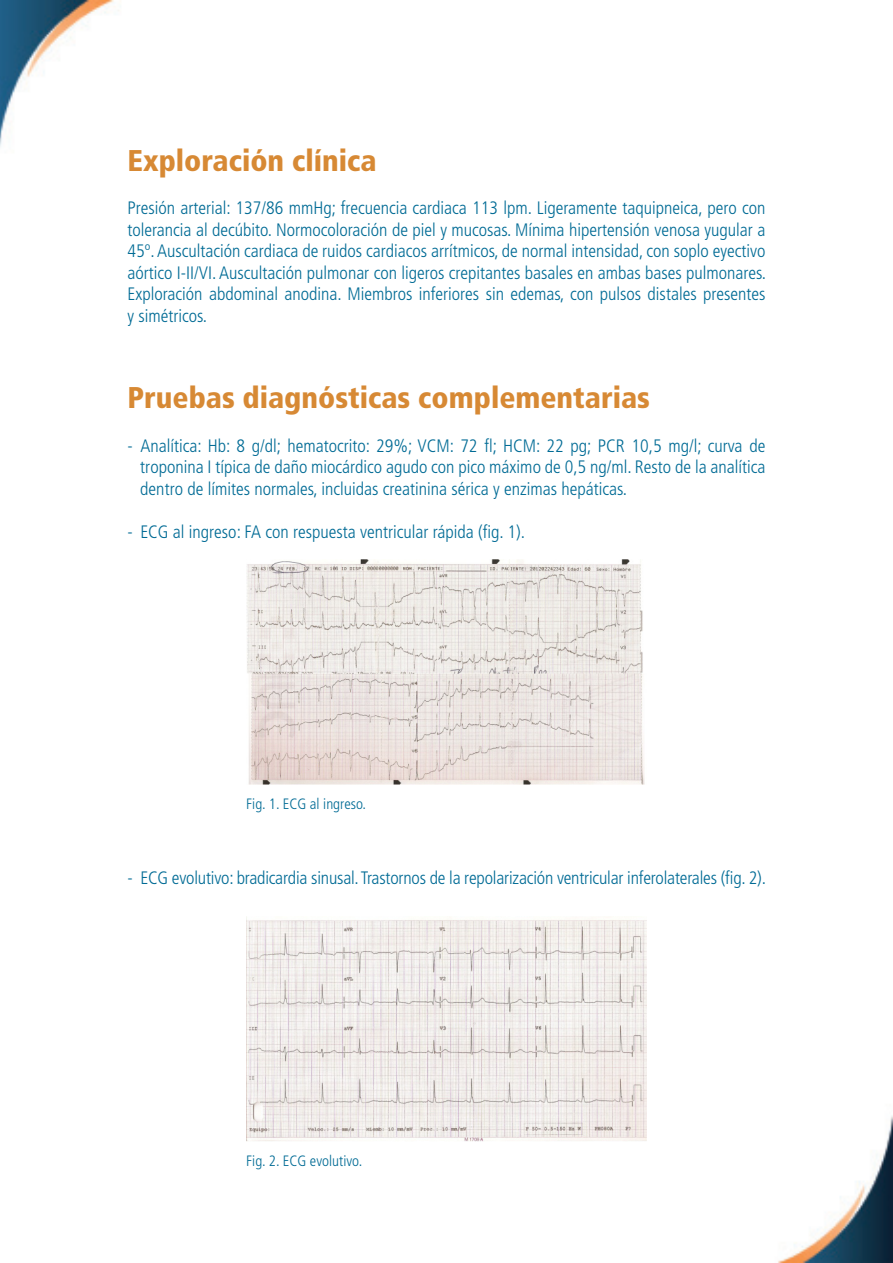
<style>
.page{position:relative;width:893px;height:1263px;background:#fff}
.page>*{position:absolute;margin:0;border:0;box-sizing:border-box;transform-origin:0 0}
.Texto{font:900 condensed 30px "Frutiger LT Std";color:#d78934}
.Texto-2{font:300 condensed 18px/21.6px "Frutiger LT Std";color:#006b95;text-align:justify}
.Texto-3{font:300 condensed 15px "Frutiger LT Std";color:#006b95}
</style>
<div class="page">
<img style="left:0;top:0;width:893px;height:1263px">
<img style="left:246px;top:560px;width:401px;height:225px">
<img style="left:246px;top:916px;width:401px;height:225px">
<p class="Texto" style="left:128px;top:142px;width:250px">Exploración clínica</p>
<p class="Texto-2" style="left:128px;top:197px;width:640px">Presión arterial: 137/86 mmHg; frecuencia cardiaca 113 lpm. Ligeramente taquipneica, pero con tolerancia al decúbito. Normocoloración de piel y mucosas. Mínima hipertensión venosa yugular a 45º. Auscultación cardiaca de ruidos cardiacos arrítmicos, de normal intensidad, con soplo eyectivo aórtico I-II/VI. Auscultación pulmonar con ligeros crepitantes basales en ambas bases pulmonares.<br>Exploración abdominal anodina. Miembros inferiores sin edemas, con pulsos distales presentes y simétricos.</p>
<p class="Texto" style="left:128px;top:380px;width:524px">Pruebas diagnósticas complementarias</p>
<p class="Texto-2" style="left:140px;top:435px;width:627px;text-indent:-13px">- Analítica: Hb: 8 g/dl; hematocrito: 29%; VCM: 72 fl; HCM: 22 pg; PCR 10,5 mg/l; curva de troponina I típica de daño miocárdico agudo con pico máximo de 0,5 ng/ml. Resto de la analítica dentro de límites normales, incluidas creatinina sérica y enzimas hepáticas.</p>
<p class="Texto-2" style="left:128px;top:521px;width:399px">- ECG al ingreso: FA con respuesta ventricular rápida (fig. 1).</p>
<p class="Texto-3" style="left:246px;top:796px;width:121px">Fig. 1. ECG al ingreso.</p>
<p class="Texto-2" style="left:128px;top:867px;width:640px">- ECG evolutivo: bradicardia sinusal. Trastornos de la repolarización ventricular inferolaterales (fig. 2).</p>
<p class="Texto-3" style="left:246px;top:1152px;width:118px">Fig. 2. ECG evolutivo.</p>
</div>
